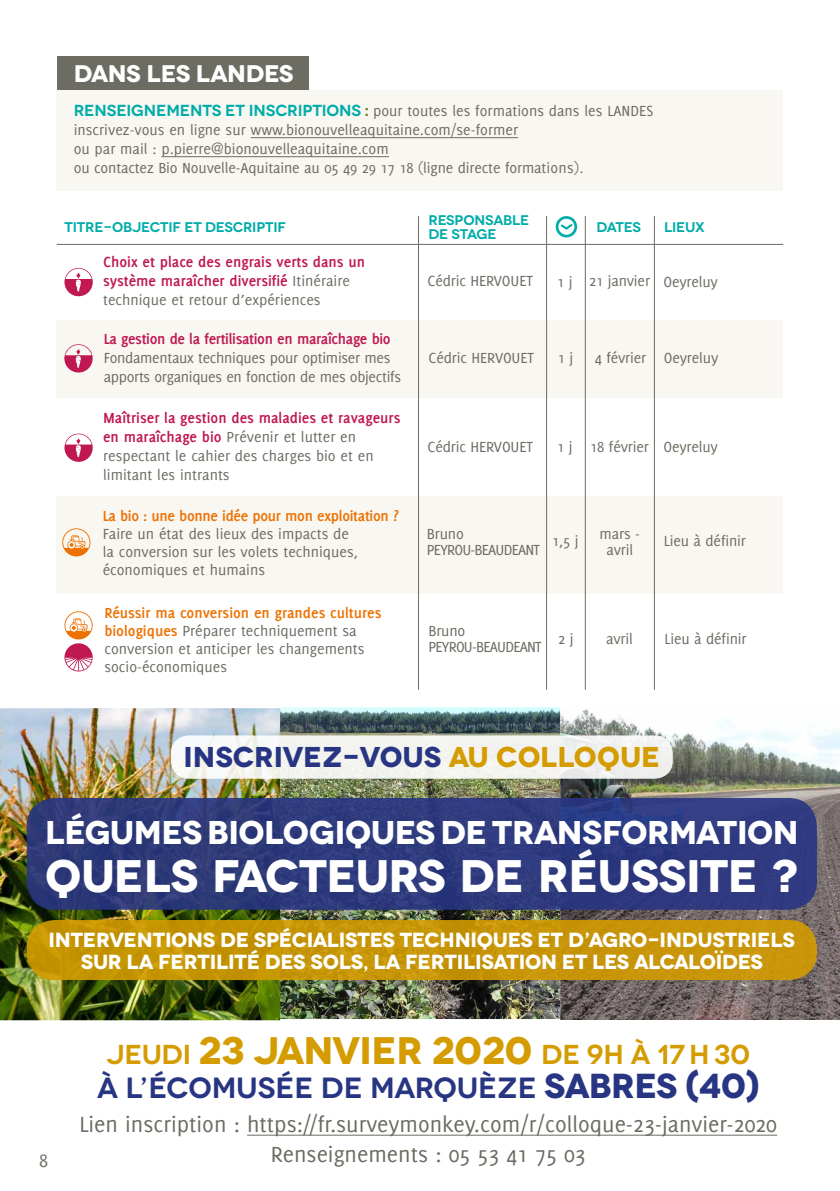
<style>
.page{position:relative;width:840px;height:1191px;background:#fff}
.page>*{position:absolute;margin:0;border:0;box-sizing:border-box;transform-origin:0 0}
.t1{font:700 45.6px "Novecentowide";letter-spacing:-.01em;color:#fff}
.t2{font:700 32.8px "Novecentowide";letter-spacing:-.02em;color:#fff}
.t3{font:600 29.2px "Novecentowide";letter-spacing:-.01em;color:#283583}
.t4{font:700 28.6px "Novecentowide";color:#283583}
.t5{font:600 27.4px "Novecentowide";letter-spacing:-.01em;color:#d49c01}
.t6{font:24px/30px "Delicious";color:#6c6c63;text-align:center}
.t7{font:700 24px "Novecentowide";letter-spacing:-.025em;color:#fff}
.t8{font:700 20.4px/22.2px "Novecentowide";letter-spacing:-.01em;color:#fff;text-align:center}
.t9{font:20px "Delicious";color:#6c6d63}
.t10{font:16px/19px "Delicious";color:#6c6c63}
.t11{font:700 16px/19px "Delicious";color:#c01853}
.t12{font:16px/19px "Delicious";letter-spacing:-.02em;color:#6c6c63}
.t13{font:16px/16px "Delicious";letter-spacing:-.05em;color:#6c6c63}
.t14{font:700 16px "Delicious";letter-spacing:-.02em;color:#c01853}
.t15{font:700 16px "Delicious";letter-spacing:-.02em;color:#ee7203}
.t16{font:600 14px/14px "Novecentowide";letter-spacing:-.01em;color:#00aca9}
.s1{font-family:"Novecentowide";font-weight:600;color:#00aca9}
.s2{font-family:"Track";color:#547618}
.s3{font-weight:400;color:#6c6c63}
.s4{font-weight:700;color:#c01853}
.s5{font-weight:700;color:#ee7203}
.s6{color:#d49c01}
.s7{font-weight:700;font-size:38.4px}
.s8{font-weight:700;font-size:34.6px}
</style>
<div class="page">
<div style="left:57px;top:496px;width:725px;height:98px;background:#f9f7f2"></div>
<div style="left:57px;top:320px;width:725px;height:77px;background:#f9f7f2"></div>
<div style="left:57px;top:57px;width:251px;height:34px;background:#6c6c63"></div>
<div style="left:57px;top:90px;width:725px;height:101px;background:#f9f7f2"></div>
<hr style="left:250px;top:137px;width:268px;height:1px;background:#6c6c63">
<hr style="left:161px;top:156px;width:228px;height:1px;background:#6c6c63">
<hr style="left:57px;top:244px;width:725px;height:1px;background:#6c6c63">
<hr style="left:418px;top:216px;width:1px;height:473px;background:#6c6c63">
<hr style="left:653px;top:216px;width:1px;height:473px;background:#6c6c63">
<hr style="left:584px;top:216px;width:1px;height:473px;background:#6c6c63">
<hr style="left:546px;top:216px;width:1px;height:473px;background:#6c6c63">
<svg style="left:555px;top:216px;width:21px;height:21px"></svg>
<svg style="left:64px;top:268px;width:29px;height:28px"></svg>
<svg style="left:64px;top:344px;width:29px;height:28px"></svg>
<svg style="left:64px;top:433px;width:29px;height:29px"></svg>
<svg style="left:62px;top:528px;width:28px;height:28px"></svg>
<svg style="left:64px;top:611px;width:29px;height:60px"></svg>
<img style="left:0;top:707px;width:839px;height:313px">
<div style="left:27px;top:798px;width:789px;height:111px;background:#283583;border-radius:28px"></div>
<div style="left:171px;top:735px;width:501px;height:43px;background:#f3f3f0;border-radius:18px"></div>
<div style="left:27px;top:920px;width:789px;height:60px;background:#c79507;border-radius:28px"></div>
<hr style="left:247px;top:1134px;width:529px;height:1px;background:#6c6c63">
<h3 class="t7" style="left:74px;top:59px;width:221px">DANS LES LANDES</h3>
<p class="t10" style="left:74px;top:101px;width:581px"><span class="s1">RENSEIGNEMENTS ET INSCRIPTIONS</span> <span class="s2">:</span> pour toutes les formations dans les LANDES inscrivez-vous en ligne sur www.bionouvelleaquitaine.com/se-former<br>ou par mail : p.pierre@bionouvelleaquitaine.com<br>ou contactez Bio Nouvelle-Aquitaine au 05 49 29 17 18 (ligne directe formations).</p>
<p class="t16" style="left:428px;top:213px;width:102px">RESPONSABLE<br>DE STAGE</p>
<p class="t10" style="left:427px;top:271px;width:107px">Cédric HERVOUET</p>
<p class="t10" style="left:556px;top:271px;width:94px">1 j 21 janvier</p>
<p class="t16" style="left:64px;top:220px;width:223px">TITRE-OBJECTIF ET DESCRIPTIF</p>
<p class="t16" style="left:596px;top:220px;width:46px">DATES</p>
<p class="t16" style="left:663px;top:220px;width:42px">LIEUX</p>
<p class="t11" style="left:103px;top:252px;width:263px">Choix et place des engrais verts dans un système maraîcher diversifié <span class="s3">Itinéraire technique et retour d’expériences</span></p>
<p class="t10" style="left:663px;top:272px;width:56px">Oeyreluy</p>
<p class="t14" style="left:104px;top:330px;width:288px">La gestion de la fertilisation en maraîchage bio</p>
<p class="t12" style="left:104px;top:348px;width:299px">Fondamentaux techniques pour optimiser mes apports organiques en fonction de mes objectifs</p>
<p class="t10" style="left:103px;top:408px;width:298px"><span class="s4">Maîtriser la gestion des maladies et ravageurs en maraîchage bio</span> Prévenir et lutter en respectant le cahier des charges bio et en limitant les intrants</p>
<p class="t10" style="left:428px;top:348px;width:107px">Cédric HERVOUET</p>
<p class="t10" style="left:557px;top:348px;width:17px">1 j</p>
<p class="t10" style="left:594px;top:348px;width:125px">4 février Oeyreluy</p>
<p class="t10" style="left:427px;top:437px;width:107px">Cédric HERVOUET</p>
<p class="t10" style="left:556px;top:437px;width:93px">1 j 18 février</p>
<p class="t10" style="left:663px;top:437px;width:56px">Oeyreluy</p>
<p class="t15" style="left:103px;top:506px;width:297px">La bio : une bonne idée pour mon exploitation ?</p>
<p class="t10" style="left:103px;top:524px;width:256px;line-height:18px">Faire un état des lieux des impacts de la conversion sur les volets techniques, économiques et humains</p>
<p class="t10" style="left:599px;top:526px;width:42px;line-height:16px;text-align:center">mars - avril</p>
<p class="t10" style="left:663px;top:531px;width:84px">Lieu à définir</p>
<p class="t13" style="left:426px;top:526px;width:115px">Bruno<br>PEYROU-BEAUDEANT</p>
<p class="t10" style="left:552px;top:531px;width:28px">1,5 j</p>
<p class="t10" style="left:104px;top:603px;width:278px;line-height:18px"><span class="s5">Réussir ma conversion en grandes cultures biologiques</span> Préparer techniquement sa conversion et anticiper les changements socio-économiques</p>
<p class="t13" style="left:428px;top:623px;width:115px">Bruno<br>PEYROU-BEAUDEANT</p>
<p class="t10" style="left:557px;top:628px;width:17px">2 j</p>
<p class="t10" style="left:606px;top:628px;width:28px">avril</p>
<p class="t10" style="left:664px;top:628px;width:84px">Lieu à définir</p>
<h3 class="t4" style="left:183px;top:739px;width:477px">INSCRIVEZ-VOUS <span class="s6">AU COLLOQUE</span></h3>
<h2 class="t2" style="left:45px;top:812px;width:754px">LÉGUMES BIOLOGIQUES DE TRANSFORMATION</h2>
<h1 class="t1" style="left:45px;top:847px;width:754px">QUELS FACTEURS DE RÉUSSITE ?</h1>
<p class="t8" style="left:48px;top:928px;width:747px">INTERVENTIONS DE SPÉCIALISTES TECHNIQUES ET D’AGRO-INDUSTRIELS<br>SUR LA FERTILITÉ DES SOLS, LA FERTILISATION ET LES ALCALOÏDES</p>
<p class="t9" style="left:39px;top:1149px;width:10px">8</p>
<h3 class="t5" style="left:106px;top:1037px;width:645px">JEUDI <span class="s7">23 JANVIER 2020</span> DE 9H À 17 H 30</h3>
<h3 class="t3" style="left:97px;top:1069px;width:663px">À L’ÉCOMUSÉE DE MARQUÈZE <span class="s8">SABRES (40)</span></h3>
<h3 class="t6" style="left:79px;top:1108px;width:698px">Lien inscription : https://fr.surveymonkey.com/r/colloque-23-janvier-2020<br>Renseignements : 05 53 41 75 03</h3>
</div>
